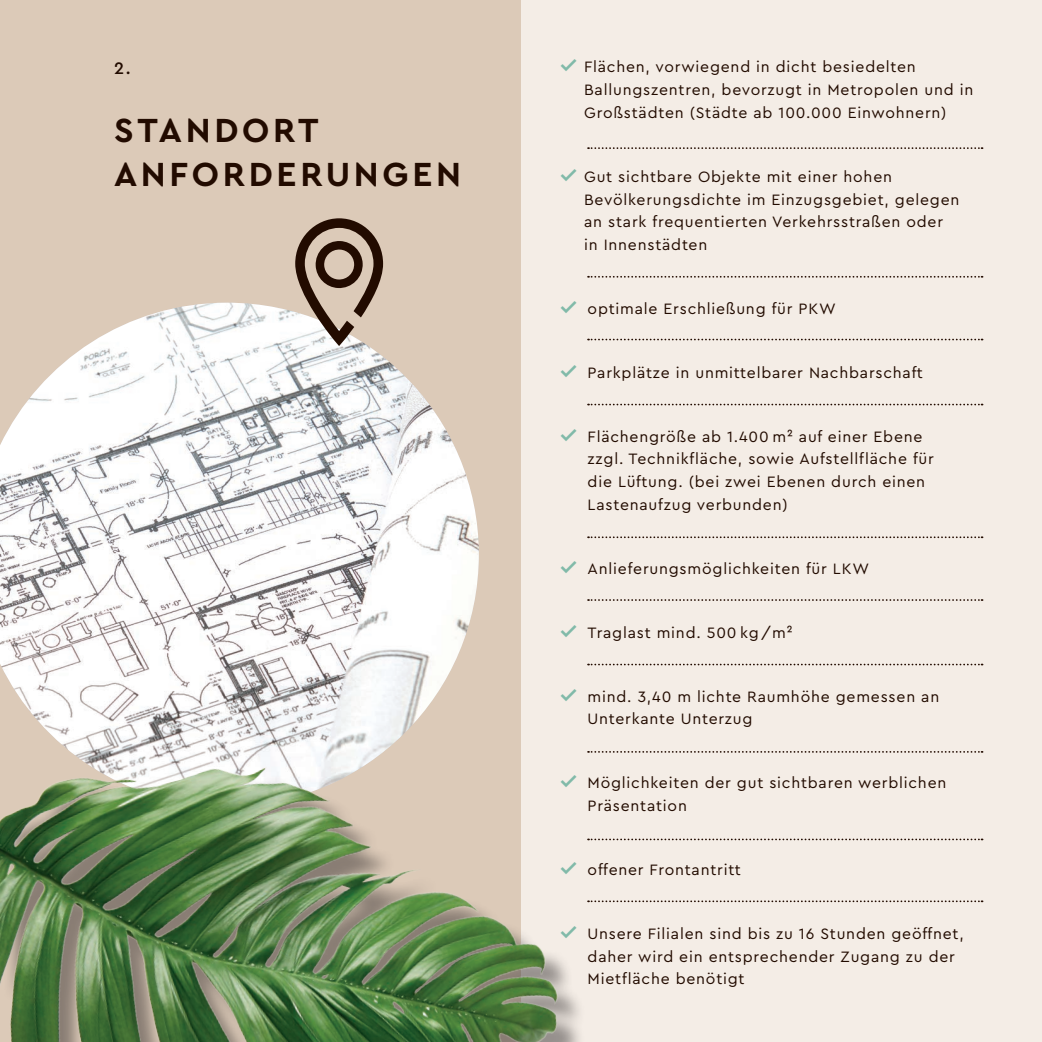
<style>
.page{position:relative;width:1042px;height:1042px;background:#dccab8}
.page>*{position:absolute;margin:0;border:0;box-sizing:border-box;transform-origin:0 0}
.t1{font:700 35px/43.8px "Cera Pro";letter-spacing:.105em;color:#220b00}
.t2{font:500 17.5px "Cera Pro";color:#220b00}
.t3{font:15.75px/22.8px "Cera Pro";letter-spacing:.05em;color:#220b00}
.s1{font-family:"mywellness";color:#81baa9}
</style>
<div class="page">
<div style="left:521px;top:0;width:521px;height:1042px;background:#f4ede6"></div>
<img style="left:0;top:303px;width:479px;height:327px">
<img style="left:0;top:630px;width:590px;height:412px">
<svg style="left:588px;top:147px;width:394px;height:2px"></svg>
<svg style="left:588px;top:276px;width:394px;height:2px"></svg>
<svg style="left:588px;top:339px;width:394px;height:1px"></svg>
<svg style="left:588px;top:404px;width:394px;height:1px"></svg>
<svg style="left:588px;top:536px;width:394px;height:2px"></svg>
<svg style="left:588px;top:599px;width:394px;height:2px"></svg>
<svg style="left:588px;top:664px;width:394px;height:1px"></svg>
<svg style="left:588px;top:751px;width:394px;height:2px"></svg>
<svg style="left:588px;top:838px;width:394px;height:2px"></svg>
<svg style="left:588px;top:900px;width:394px;height:2px"></svg>
<svg style="left:295px;top:218px;width:88px;height:128px"></svg>
<p class="t2" style="left:114px;top:56px;width:18px">2.</p>
<p class="t3" style="left:584px;top:55px;width:391px;text-indent:-23px"><span class="s1">_</span> Flächen, vorwiegend in dicht besiedelten<br>Ballungszentren, bevorzugt in Metropolen und in<br>Großstädten (Städte ab 100.000 Einwohnern)</p>
<h1 class="t1" style="left:114px;top:107px;width:348px">STANDORT<br>ANFORDERUNGEN</h1>
<p class="t3" style="left:584px;top:164px;width:377px;text-indent:-23px"><span class="s1">_</span> Gut sichtbare Objekte mit einer hohen Bevölkerungsdichte im Einzugsgebiet, gelegen an stark frequentierten Verkehrsstraßen oder in Innenstädten</p>
<p class="t3" style="left:561px;top:297px;width:277px"><span class="s1">_</span> optimale Erschließung für PKW</p>
<p class="t3" style="left:561px;top:360px;width:364px"><span class="s1">_</span> Parkplätze in unmittelbarer Nachbarschaft</p>
<p class="t3" style="left:587px;top:424px;width:348px;text-indent:-27px"><span class="s1">_</span> Flächengröße ab 1.400 m² auf einer Ebene zzgl. Technikfläche, sowie Aufstellfläche für die Lüftung. (bei zwei Ebenen durch einen Lastenaufzug verbunden)</p>
<p class="t3" style="left:561px;top:556px;width:310px"><span class="s1">_</span> Anlieferungsmöglichkeiten für LKW</p>
<p class="t3" style="left:561px;top:620px;width:233px"><span class="s1">_</span> Traglast mind. 500 kg/m²</p>
<p class="t3" style="left:587px;top:684px;width:353px;text-indent:-27px"><span class="s1">_</span> mind. 3,40 m lichte Raumhöhe gemessen an<br>Unterkante Unterzug</p>
<p class="t3" style="left:587px;top:771px;width:360px;text-indent:-27px"><span class="s1">_</span> Möglichkeiten der gut sichtbaren werblichen<br>Präsentation</p>
<p class="t3" style="left:561px;top:857px;width:181px"><span class="s1">_</span> offener Frontantritt</p>
<p class="t3" style="left:587px;top:921px;width:378px;text-indent:-27px"><span class="s1">_</span> Unsere Filialen sind bis zu 16 Stunden geöffnet, daher wird ein entsprechender Zugang zu der<br>Mietfläche benötigt</p>
</div>
